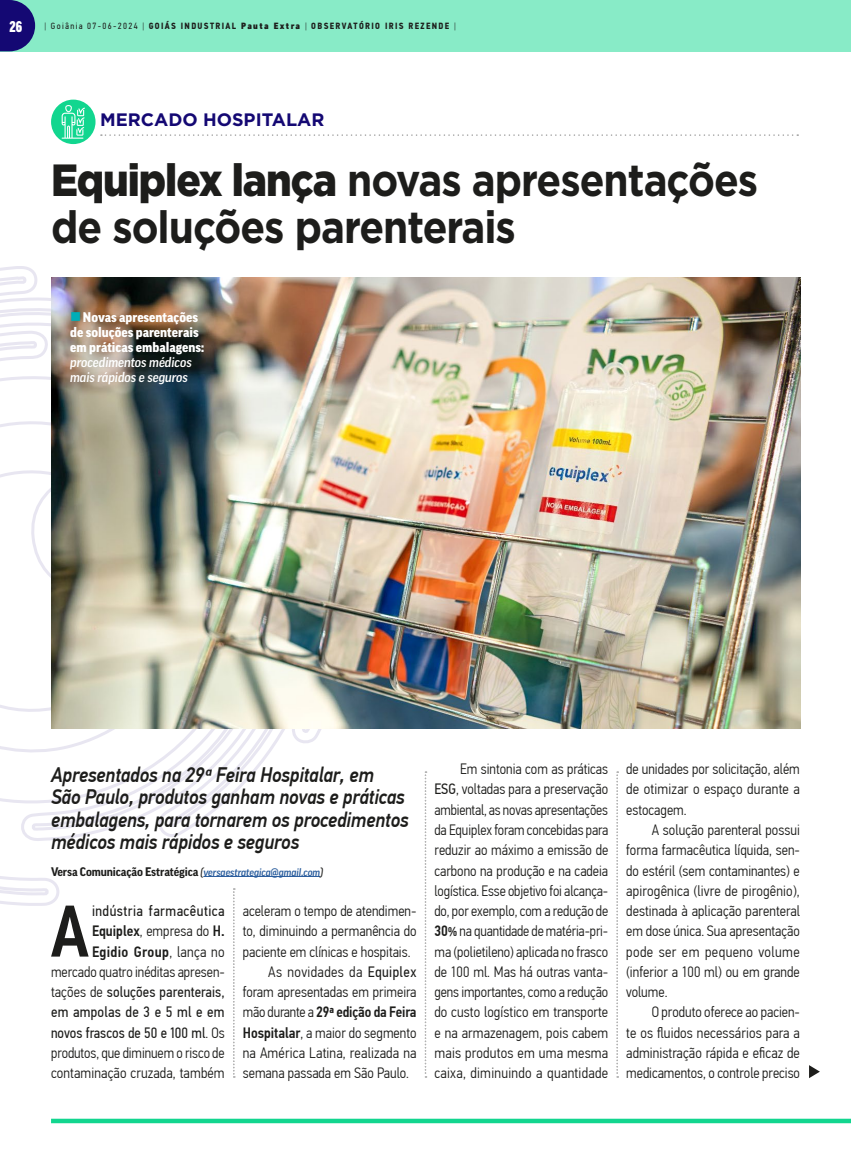
<style>
.page{position:relative;width:851px;height:1149px;background:#fff}
.page>*{position:absolute;margin:0;border:0;box-sizing:border-box;transform-origin:0 0}
.t1{font:500 73.2px "PF Din Text Cond Pro";color:#1d1d1b}
.t2{font:700 45px/46.5px "Gotham";letter-spacing:-.025em;color:#1d1d1b;scale:.9 1}
.t3{font:italic 500 21px/22.5px "PF Din Text Pro";letter-spacing:-.01em;color:#1d1d1b;scale:.9 1}
.t4{font:700 18px "Gotham";color:#140873}
.t5{font:300 15px/20.2px "PF Din Text Cond Pro";color:#1d1d1b;text-align:justify}
.t6{font:500 15px "PF Din Text Cond Pro";letter-spacing:-.01em;color:#1d1d1b}
.t7{font:300 15px "PF Din Text Cond Pro";letter-spacing:.025em;color:#1d1d1b}
.t8{font:900 condensed 15px "Good Pro";color:#fff}
.t9{font:900 13.5px/15px "Good Pro";color:#fff;text-align:center}
.t10{font:italic 500 13.5px/15px "Good Pro";letter-spacing:-.01em;color:#fff}
.t11{font:700 12px "Good Pro";letter-spacing:-.01em;color:#1d1d1b}
.t12{font:700 9px "PF Din Text Cond Pro";letter-spacing:.15em;color:#1d1d1b}
.s1{font-weight:300}
.s2{font-weight:400}
.s3{font-family:"PF Din Text Cond Pro X Black";font-weight:400}
.s4{font-weight:900}
.s5{font-weight:500;font-style:italic;font-size:10.5px}
.s6{font-weight:500;font-style:italic;font-size:10.5px;color:#275b9c}
.s7{font-weight:500}
</style>
<div class="page">
<svg style="left:0;top:266px;width:357px;height:640px"></svg>
<svg style="left:51px;top:1118px;width:799px;height:4px;background:#3ddda3"></svg>
<div style="left:0;top:0;width:850px;height:51px;background:#88ebc7"></div>
<svg style="left:0;top:0;width:35px;height:51px;background:#252a7f"></svg>
<svg style="left:233px;top:888px;width:2px;height:189px"></svg>
<svg style="left:424px;top:771px;width:2px;height:306px"></svg>
<svg style="left:616px;top:771px;width:2px;height:306px"></svg>
<svg style="left:101px;top:134px;width:697px;height:2px"></svg>
<div style="left:51px;top:100px;width:44px;height:44px;background:#12d68f;border-radius:50%"></div>
<svg style="left:62px;top:105px;width:23px;height:34px"></svg>
<hr style="left:203px;top:875px;width:117px;height:1px;background:#275b9c">
<img style="left:51px;top:277px;width:749px;height:451px">
<svg style="left:809px;top:1065px;width:10px;height:12px"></svg>
<svg style="left:71px;top:312px;width:9px;height:8px"></svg>
<p class="t8" style="left:10px;top:18px;width:14px">26</p>
<p class="t12" style="left:45px;top:21px;width:413px"><span class="s1">|</span> <span class="s2">Goiânia 07-06-2024</span> <span class="s1">|</span> GOIÁS INDUSTRIAL <span class="s3">Pauta Extra</span> <span class="s1">|</span> OBSERVATÓRIO IRIS REZENDE <span class="s1">|</span></p>
<p class="t4" style="left:100px;top:107px;width:226px">MERCADO HOSPITALAR</p>
<h2 class="t2" style="left:51px;top:156px;width:787px"><span class="s4">Equiplex lança</span> novas apresentações de soluções parenterais</h2>
<p class="t9" style="left:70px;top:309px;width:135px">Novas apresentações<br>de soluções parenterais em práticas embalagens:</p>
<p class="t10" style="left:70px;top:354px;width:123px">procedimentos médicos mais rápidos e seguros</p>
<h3 class="t3" style="left:51px;top:763px;width:399px">Apresentados na 29ª Feira Hospitalar, em São Paulo, produtos ganham novas e práticas embalagens, para tornarem os procedimentos médicos mais rápidos e seguros</h3>
<p class="t11" style="left:51px;top:864px;width:273px">Versa Comunicação Estratégica <span class="s5">(</span><span class="s6">versaestrategica@gmail.com</span><span class="s5">)</span></p>
<p class="t5" style="left:51px;top:900px;width:175px;text-align:right"><span class="s2">indústria farmacêutica<br></span><span class="s7">Equiplex</span>, empresa do <span class="s7">H.<br>Egidio Group</span>, lança no mercado quatro inéditas apresen‑ tações de <span class="s2">soluções parenterais, em ampolas de 3 e 5 ml e em novos frascos de 50 e 100 ml</span>. Os produtos, que diminuem o risco de contaminação cruzada, também</p>
<p class="t5" style="left:243px;top:900px;width:175px">aceleram o tempo de atendimen‑</p>
<h1 class="t1" style="left:51px;top:887px;width:40px">A</h1>
<p class="t5" style="left:243px;top:920px;width:175px">to, diminuindo a permanência do</p>
<p class="t5" style="left:243px;top:941px;width:169px">paciente em clínicas e hospitais.</p>
<p class="t7" style="left:268px;top:962px;width:149px">As novidades da <span class="s2">Equiplex</span></p>
<p class="t5" style="left:243px;top:981px;width:175px">foram apresentadas em primeira</p>
<p class="t6" style="left:243px;top:1002px;width:175px"><span class="s1">mão durante a</span> 29ª edição da Feira</p>
<p class="t5" style="left:243px;top:1022px;width:175px"><span class="s7">Hospitalar</span>, a maior do segmento</p>
<p class="t5" style="left:243px;top:1042px;width:175px">na América Latina, realizada na</p>
<p class="t5" style="left:243px;top:1062px;width:168px">semana passada em São Paulo.</p>
<p class="t5" style="left:434px;top:758px;width:175px;text-indent:26px">Em sintonia com as práticas <span class="s2">ESG</span>, voltadas para a preservação ambiental, as novas apresentações da Equiplex foram concebidas para reduzir ao máximo a emissão de carbono na produção e na cadeia logística. Esse objetivo foi alcança‑ do, por exemplo, com a redução de <span class="s7">30%</span> na quantidade de matéria‑pri‑ ma (polietileno) aplicada no frasco de 100 ml. Mas há outras vanta‑ gens importantes, como a redução do custo logístico em transporte e na armazenagem, pois cabem mais produtos em uma mesma caixa, diminuindo a quantidade</p>
<p class="t5" style="left:626px;top:758px;width:175px">de unidades por solicitação, além de otimizar o espaço durante a estocagem.</p>
<p class="t5" style="left:626px;top:819px;width:175px;text-indent:26px">A solução parenteral possui forma farmacêutica líquida, sen‑ do estéril (sem contaminantes) e apirogênica (livre de pirogênio), destinada à aplicação parenteral em dose única. Sua apresentação pode ser em pequeno volume (inferior a 100 ml) ou em grande volume.</p>
<p class="t5" style="left:626px;top:1001px;width:175px;text-indent:26px">O produto oferece ao pacien‑ te os fluidos necessários para a administração rápida e eficaz de medicamentos, o controle preciso</p>
</div>
